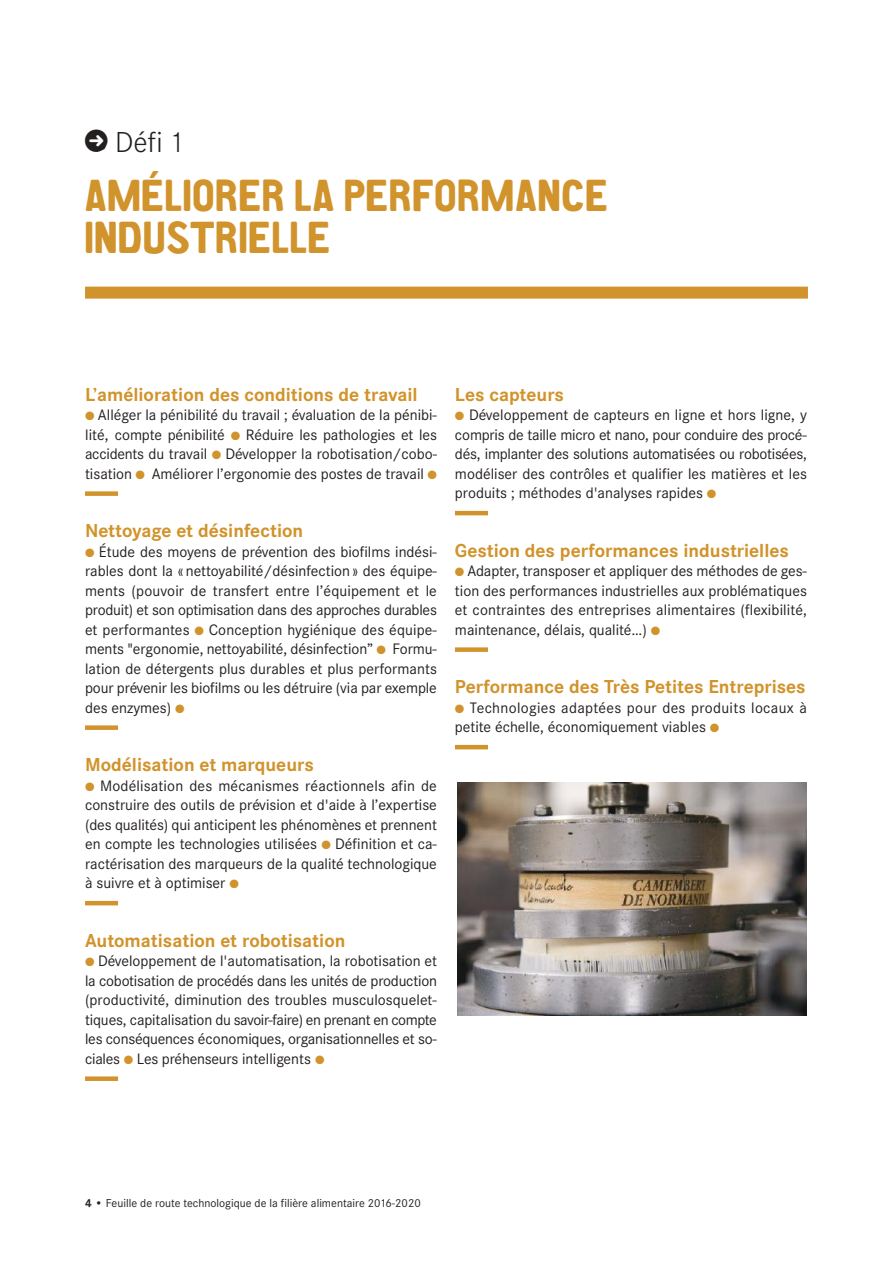
<style>
.page{position:relative;width:893px;height:1263px;background:#fff}
.page>*{position:absolute;margin:0;border:0;box-sizing:border-box;transform-origin:0 0}
.t1{font:45px/42px "CA Aires Pro";color:#d1932b}
.t2{font:300 30px "Corporate S";color:#241f1f}
.t3{font:700 19.5px "Corporate S";color:#d1932b}
.t4{font:15.75px/19.5px "Corporate S";color:#241f1f;text-align:justify}
.t5{font:12px "Corporate S";color:#241f1f}
.s1{color:#d1932b}
.s2{font-weight:700}
</style>
<div class="page">
<div style="left:85px;top:287px;width:723px;height:12px;background:#d1932b"></div>
<div style="left:85px;top:491px;width:33px;height:5px;background:#d1932b"></div>
<div style="left:85px;top:725px;width:33px;height:5px;background:#d1932b"></div>
<hr style="left:85px;top:901px;width:33px;height:4px;background:#d1932b">
<div style="left:85px;top:1076px;width:33px;height:5px;background:#d1932b"></div>
<hr style="left:455px;top:511px;width:33px;height:4px;background:#d1932b">
<div style="left:455px;top:647px;width:33px;height:5px;background:#d1932b"></div>
<hr style="left:455px;top:745px;width:33px;height:4px;background:#d1932b">
<img style="left:457px;top:782px;width:350px;height:233px">
<h2 class="t2" style="left:115px;top:124px;width:72px">Défi 1</h2>
<h1 class="t1" style="left:85px;top:178px;width:526px">AMÉLIORER LA PERFORMANCE<br>INDUSTRIELLE</h1>
<p class="t3" style="left:85px;top:382px;width:334px">L’amélioration des conditions de travail</p>
<p class="t4" style="left:85px;top:405px;width:354px"><span class="s1">●</span> Alléger la pénibilité du travail ; évaluation de la pénibi&shy;lité, compte pénibilité <span class="s1">●</span> Réduire les pathologies et les accidents du travail <span class="s1">●</span> Développer la robotisation/cobo&shy;tisation <span class="s1">●</span> Améliorer l’ergonomie des postes de travail <span class="s1">●</span></p>
<p class="t3" style="left:85px;top:519px;width:220px">Nettoyage et désinfection</p>
<p class="t4" style="left:85px;top:541px;width:353px"><span class="s1">●</span> Étude des moyens de prévention des biofilms indési&shy;rables dont la «nettoyabilité/désinfection» des équipe&shy;ments (pouvoir de transfert entre l’équipement et le produit) et son optimisation dans des approches durables et performantes <span class="s1">●</span> Conception hygiénique des équipe&shy;ments "ergonomie, nettoyabilité, désinfection” <span class="s1">●</span> Formu&shy;lation de détergents plus durables et plus performants pour prévenir les biofilms ou les détruire (via par exemple des enzymes) <span class="s1">●</span></p>
<p class="t3" style="left:85px;top:753px;width:230px">Modélisation et marqueurs</p>
<p class="t4" style="left:85px;top:775px;width:353px"><span class="s1">●</span> Modélisation des mécanismes réactionnels afin de construire des outils de prévision et d'aide à l’expertise (des qualités) qui anticipent les phénomènes et prennent en compte les technologies utilisées <span class="s1">●</span> Définition et ca&shy;ractérisation des marqueurs de la qualité technologique à suivre et à optimiser <span class="s1">●</span></p>
<p class="t3" style="left:85px;top:928px;width:262px">Automatisation et robotisation</p>
<p class="t4" style="left:85px;top:951px;width:353px"><span class="s1">●</span> Développement de l'automatisation, la robotisation et la cobotisation de procédés dans les unités de production (productivité, diminution des troubles musculosquelet&shy;tiques, capitalisation du savoir-faire) en prenant en compte les conséquences économiques, organisationnelles et so&shy;ciales <span class="s1">●</span> Les préhenseurs intelligents <span class="s1">●</span></p>
<p class="t3" style="left:455px;top:382px;width:111px">Les capteurs</p>
<p class="t4" style="left:455px;top:405px;width:353px"><span class="s1">●</span> Développement de capteurs en ligne et hors ligne, y compris de taille micro et nano, pour conduire des procé&shy;dés, implanter des solutions automatisées ou robotisées, modéliser des contrôles et qualifier les matières et les produits ; méthodes d'analyses rapides <span class="s1">●</span></p>
<p class="t3" style="left:455px;top:538px;width:335px">Gestion des performances industrielles</p>
<p class="t4" style="left:455px;top:561px;width:353px"><span class="s1">●</span> Adapter, transposer et appliquer des méthodes de ges&shy;tion des performances industrielles aux problématiques et contraintes des entreprises alimentaires (flexibilité, maintenance, délais, qualité…) <span class="s1">●</span></p>
<p class="t3" style="left:455px;top:675px;width:352px">Performance des Très Petites Entreprises</p>
<p class="t4" style="left:455px;top:697px;width:353px"><span class="s1">●</span> Technologies adaptées pour des produits locaux à petite échelle, économiquement viables <span class="s1">●</span></p>
<p class="t5" style="left:85px;top:1196px;width:337px"><span class="s2">4 •</span> Feuille de route technologique de la filière alimentaire 2016-2020</p>
</div>
